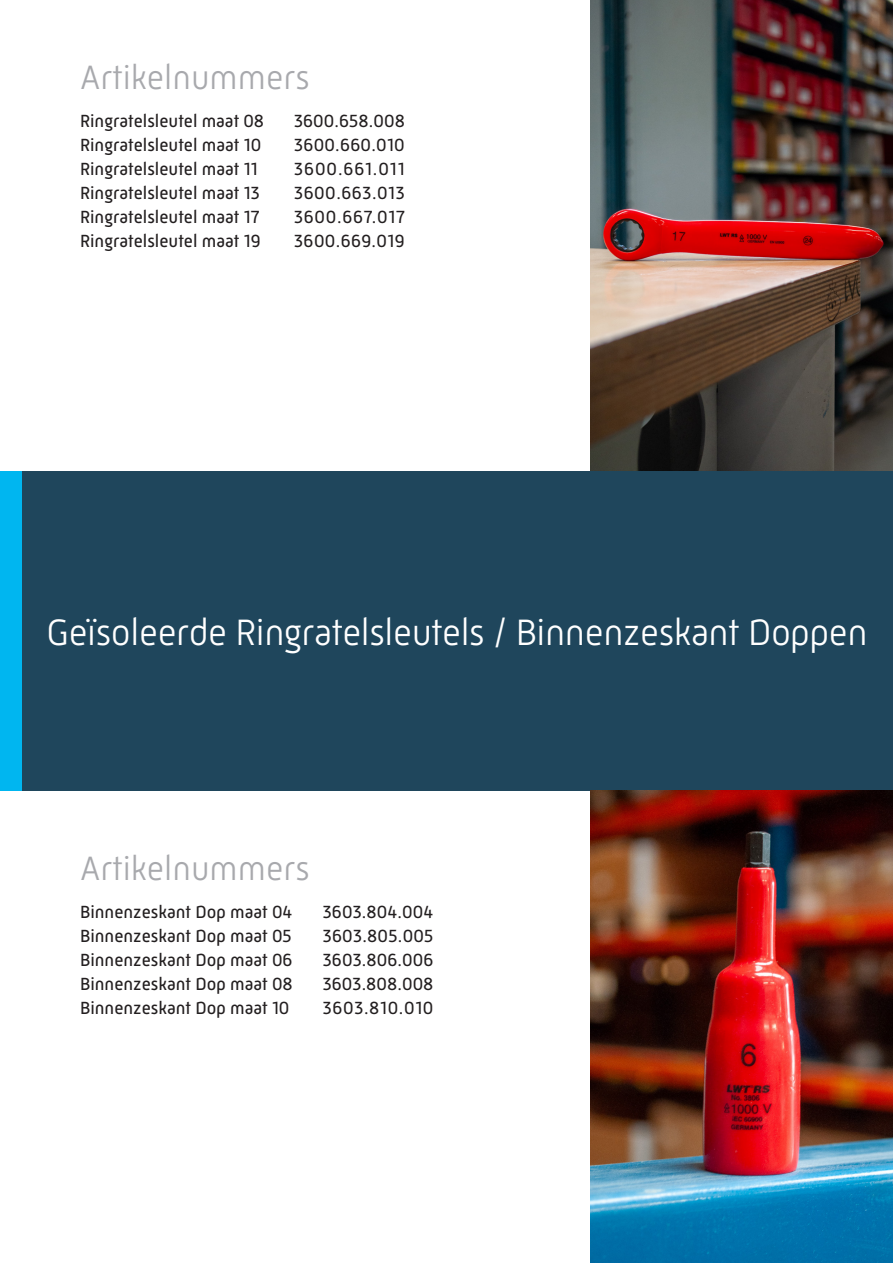
<style>
.page{position:relative;width:893px;height:1263px;background:#fff}
.page>*{position:absolute;margin:0;border:0;box-sizing:border-box;transform-origin:0 0}
.Kadertekstkopje{font:300 37.5px "Mic 32 New";letter-spacing:-.01em;color:#fff}
._02-Bodytekst{font:300 34.5px "Mic 32 New";color:#a8a9ad}
._02-Bodytekst-2{font:18px/24px "Mic 32 New";color:#231f20}
.Alineastijl_1{font:18px/24px "Mic 32 New";letter-spacing:.015em;color:#231f20;text-align:justify}
</style>
<div class="page">
<img style="left:590px;top:0;width:303px;height:471px">
<div style="left:21px;top:471px;width:872px;height:320px;background:#1f465c"></div>
<hr style="left:892px;top:471px;width:1px;height:320px;background:#00b6f0">
<div style="left:0;top:471px;width:21px;height:320px;background:#00b6f0"></div>
<img style="left:590px;top:791px;width:303px;height:472px">
<p class="_02-Bodytekst" style="left:80px;top:57px;width:231px">Artikelnummers</p>
<p class="_02-Bodytekst-2" style="left:80px;top:109px;width:186px">Ringratelsleutel maat 08<br>Ringratelsleutel maat 10<br>Ringratelsleutel maat 11</p>
<p class="_02-Bodytekst-2" style="left:80px;top:181px;width:181px">Ringratelsleutel maat 13<br>Ringratelsleutel maat 17</p>
<p class="_02-Bodytekst-2" style="left:80px;top:229px;width:182px">Ringratelsleutel maat 19</p>
<p class="Alineastijl_1" style="left:294px;top:109px;width:112px">3600.658.008<br>3600.660.010<br>3600.661.011<br>3600.663.013<br>3600.667.017<br>3600.669.019</p>
<p class="Kadertekstkopje" style="left:46px;top:611px;width:823px">Geïsoleerde Ringratelsleutels / Binnenzeskant Doppen</p>
<p class="_02-Bodytekst" style="left:80px;top:848px;width:231px">Artikelnummers</p>
<p class="_02-Bodytekst-2" style="left:80px;top:900px;width:214px">Binnenzeskant Dop maat 04</p>
<p class="_02-Bodytekst-2" style="left:80px;top:924px;width:213px">Binnenzeskant Dop maat 05</p>
<p class="_02-Bodytekst-2" style="left:80px;top:948px;width:214px;text-align:justify">Binnenzeskant Dop maat 06<br>Binnenzeskant Dop maat 08<br>Binnenzeskant Dop maat 10</p>
<p class="Alineastijl_1" style="left:323px;top:900px;width:112px">3603.804.004<br>3603.805.005<br>3603.806.006<br>3603.808.008<br>3603.810.010</p>
</div>
